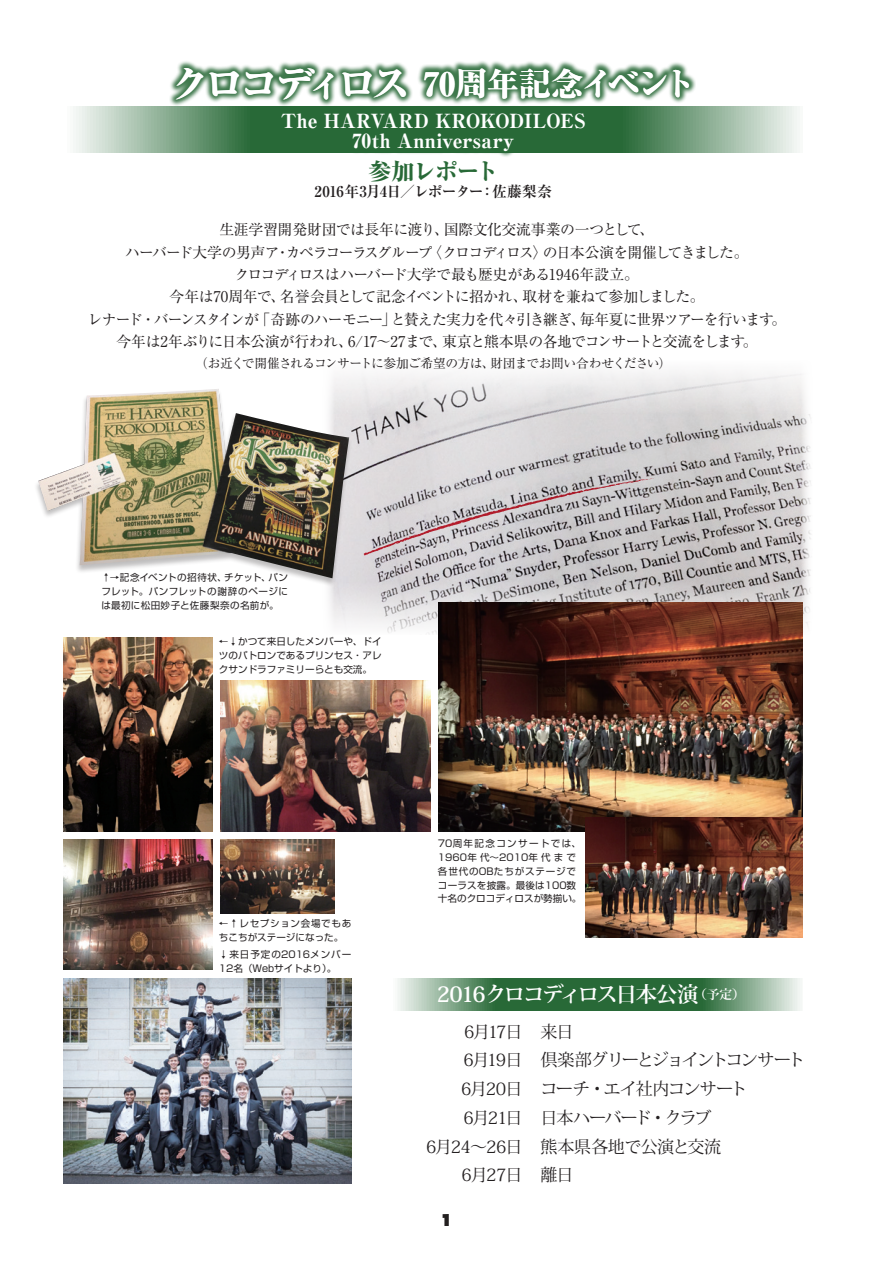
<style>
.page{position:relative;width:893px;height:1263px;background:#fff}
.page>*{position:absolute;margin:0;border:0;box-sizing:border-box;transform-origin:0 0}
.t1{font:800 39px "Ryumin Pro";letter-spacing:-.125em;color:#fff}
.t2{font:800 32.55px "Ryumin Pro";letter-spacing:-.025em;color:#fff}
.t3{font:800 23.4px "Ryumin Pro";letter-spacing:-.07em;color:#286937}
.t4{font:700 21.3px "Koz Min Pro";letter-spacing:-.09em;color:#fff}
.t5{font:800 19.5px/19.5px "Ryumin Pro";letter-spacing:.005em;color:#fff}
.t6{font:16.95px "Koz Min Pro";letter-spacing:-.06em;color:#231f20}
.t7{font:16.95px "Koz Min Pro";letter-spacing:-.105em;color:#231f20}
.t8{font:16.95px "Koz Min Pro";letter-spacing:-.08em;color:#231f20}
.t9{font:16.95px "Koz Min Pro";letter-spacing:-.03em;color:#231f20}
.t10{font:800 15.9px "Futura";color:#231f20}
.t11{font:14.85px "Ryumin Pro";letter-spacing:-.055em;color:#231f20}
.t12{font:14.85px "Ryumin Pro";letter-spacing:-.025em;color:#231f20}
.t13{font:14.85px "Ryumin Pro";letter-spacing:-.08em;color:#231f20}
.t14{font:14.85px "Ryumin Pro";letter-spacing:-.09em;color:#231f20}
.t15{font:700 14.85px "Ryumin Pro";letter-spacing:-.01em;color:#231f20}
.t16{font:14.85px "Ryumin Pro";letter-spacing:-.03em;color:#231f20}
.t17{font:14.85px "Ryumin Pro";letter-spacing:-.13em;color:#231f20}
.t18{font:14.85px "Ryumin Pro";letter-spacing:-.14em;color:#231f20}
.t19{font:14.85px "Ryumin Pro";letter-spacing:-.005em;color:#231f20}
.t20{font:12.75px "Ryumin Pro";letter-spacing:-.045em;color:#231f20}
.t21{font:700 12.75px "Koz Min Pro";color:#fff}
.t22{font:9.6px/13.8px "Shin Go Pro";color:#231f20}
.t23{font:9.6px/13.8px "Shin Go Pro";letter-spacing:.02em;color:#231f20}
.t24{font:9.6px/13.8px "Shin Go Pro";letter-spacing:.045em;color:#231f20}
</style>
<div class="page">
<svg style="left:397px;top:978px;width:405px;height:32px;background:#5a8c65"></svg>
<img style="left:328px;top:371px;width:483px;height:264px">
<div style="left:168px;top:61px;width:528px;height:97px;background:#286937;opacity:.9"></div>
<svg style="left:73px;top:106px;width:727px;height:47px;background:#5a8c65"></svg>
<img style="left:439px;top:603px;width:364px;height:228px">
<img style="left:64px;top:638px;width:149px;height:193px">
<img style="left:64px;top:840px;width:149px;height:130px">
<img style="left:220px;top:840px;width:115px;height:74px">
<img style="left:220px;top:680px;width:211px;height:151px">
<div style="left:33px;top:389px;width:319px;height:197px;background:#231f20;opacity:.29"></div>
<img style="left:38px;top:389px;width:311px;height:189px">
<svg style="left:363px;top:478px;width:291px;height:77px;background:#bdb7ba"></svg>
<img style="left:585px;top:817px;width:218px;height:121px">
<img style="left:64px;top:978px;width:287px;height:205px">
<h2 class="t2" style="left:423px;top:58px;width:274px">70周年記念イベント</h2>
<h3 class="t5" style="left:351px;top:129px;width:164px">65th Anniversary</h3>
<h1 class="t1" style="left:171px;top:53px;width:241px">クロコディロス</h1>
<h3 class="t5" style="left:352px;top:110px;width:235px;text-indent:-71px">The HARVARD KROKODILOES<br>70</h3>
<h3 class="t3" style="left:368px;top:153px;width:132px">参加レポート</h3>
<p class="t15" style="left:492px;top:180px;width:62px">佐藤梨奈</p>
<p class="t15" style="left:314px;top:180px;width:171px">2016年月3 日4 ／レポーター</p>
<p class="t15" style="left:480px;top:180px;width:16px">：</p>
<p class="t12" style="left:444px;top:218px;width:212px">国際文化交流事業の一つとして、</p>
<p class="t16" style="left:219px;top:218px;width:231px">生涯学習開発財団では長年に渡り、</p>
<p class="t18" style="left:428px;top:240px;width:121px">〈クロコディロス〉</p>
<p class="t13" style="left:543px;top:240px;width:207px">の日本公演を開催してきました。</p>
<p class="t14" style="left:125px;top:240px;width:309px">ハーバード大学の男声アカペラコーラスグループ</p>
<p class="t11" style="left:275px;top:240px;width:16px">・</p>
<p class="t11" style="left:235px;top:263px;width:406px">クロコディロスはハーバード大学で最も歴史がある1946年設立。</p>
<p class="t11" style="left:522px;top:285px;width:184px">取材を兼ねて参加しました。</p>
<p class="t19" style="left:169px;top:285px;width:118px">今年は70周年で、</p>
<p class="t11" style="left:280px;top:285px;width:249px">名誉会員として記念イベントに招かれ、</p>
<p class="t13" style="left:580px;top:307px;width:196px">毎年夏に世界ツアーを行います</p>
<p class="t11" style="left:391px;top:307px;width:196px">と賛えた実力を代々引き継ぎ、</p>
<p class="t11" style="left:256px;top:307px;width:130px">「奇跡のハーモニー</p>
<p class="t11" style="left:381px;top:307px;width:16px">」</p>
<p class="t17" style="left:88px;top:307px;width:173px">レナード・バーンスタインが</p>
<p class="t11" style="left:771px;top:307px;width:16px">。</p>
<p class="t11" style="left:442px;top:330px;width:305px">東京と熊本県の各地でコンサートと交流をします</p>
<p class="t12" style="left:116px;top:330px;width:239px">今年は2年ぶりに日本公演が行われ、</p>
<p class="t11" style="left:348px;top:330px;width:100px">6/17〜27まで、</p>
<p class="t11" style="left:743px;top:330px;width:16px">。</p>
<p class="t20" style="left:195px;top:354px;width:301px">（お近くで開催されるコンサートに参加ご希望の方は、</p>
<p class="t20" style="left:490px;top:354px;width:182px">財団までお問い合わせください(</p>
<p class="t22" style="left:269px;top:570px;width:21px">パン</p>
<p class="t24" style="left:102px;top:570px;width:188px">↑→記念イベントの招待状、<br>フレット。パンフレットの謝辞のページには最初に松田妙子と佐藤梨奈の名前が。</p>
<p class="t22" style="left:224px;top:570px;width:48px">チケット、</p>
<p class="t22" style="left:219px;top:633px;width:164px;text-align:justify">←↓かつて来日したメンバーや、ドイツのパトロンであるプリンセス・アレクサンドラファミリーらとも交流。</p>
<p class="t22" style="left:219px;top:915px;width:134px">←↑レセプション会場でもあちこちがステージになった。</p>
<p class="t22" style="left:219px;top:946px;width:134px">↓来日予定の2016メンバー<br>12名（Webサイトより。(</p>
<p class="t23" style="left:438px;top:835px;width:145px">70周年記念コンサートでは、<br>1960年代〜2010年代まで各世代のOBたちがステージでコーラスを披露。最後は100数十名のクロコディロスが勢揃い。</p>
<h3 class="t4" style="left:437px;top:979px;width:263px">2016クロコディロス日本公演</h3>
<p class="t6" style="left:540px;top:1019px;width:35px">来日</p>
<p class="t21" style="left:694px;top:985px;width:52px">（予定(</p>
<p class="t6" style="left:464px;top:1019px;width:60px">月6 17日</p>
<p class="t6" style="left:463px;top:1048px;width:60px">月6 19日</p>
<p class="t7" style="left:540px;top:1048px;width:266px">倶楽部グリーとジョイントコンサート</p>
<p class="t6" style="left:461px;top:1077px;width:63px">月6 20日</p>
<p class="t6" style="left:540px;top:1077px;width:209px">コーチ・エイ社内コンサート</p>
<p class="t6" style="left:463px;top:1105px;width:60px">月6 21日</p>
<p class="t8" style="left:540px;top:1105px;width:173px">日本ハーバード・クラブ</p>
<p class="t6" style="left:426px;top:1134px;width:98px">月6 24〜26日</p>
<p class="t9" style="left:540px;top:1134px;width:182px">熊本県各地で公演と交流</p>
<p class="t6" style="left:462px;top:1163px;width:62px">月6 27日</p>
<p class="t6" style="left:540px;top:1163px;width:35px">離日</p>
<p class="t10" style="left:440px;top:1210px;width:15px">1</p>
</div>
